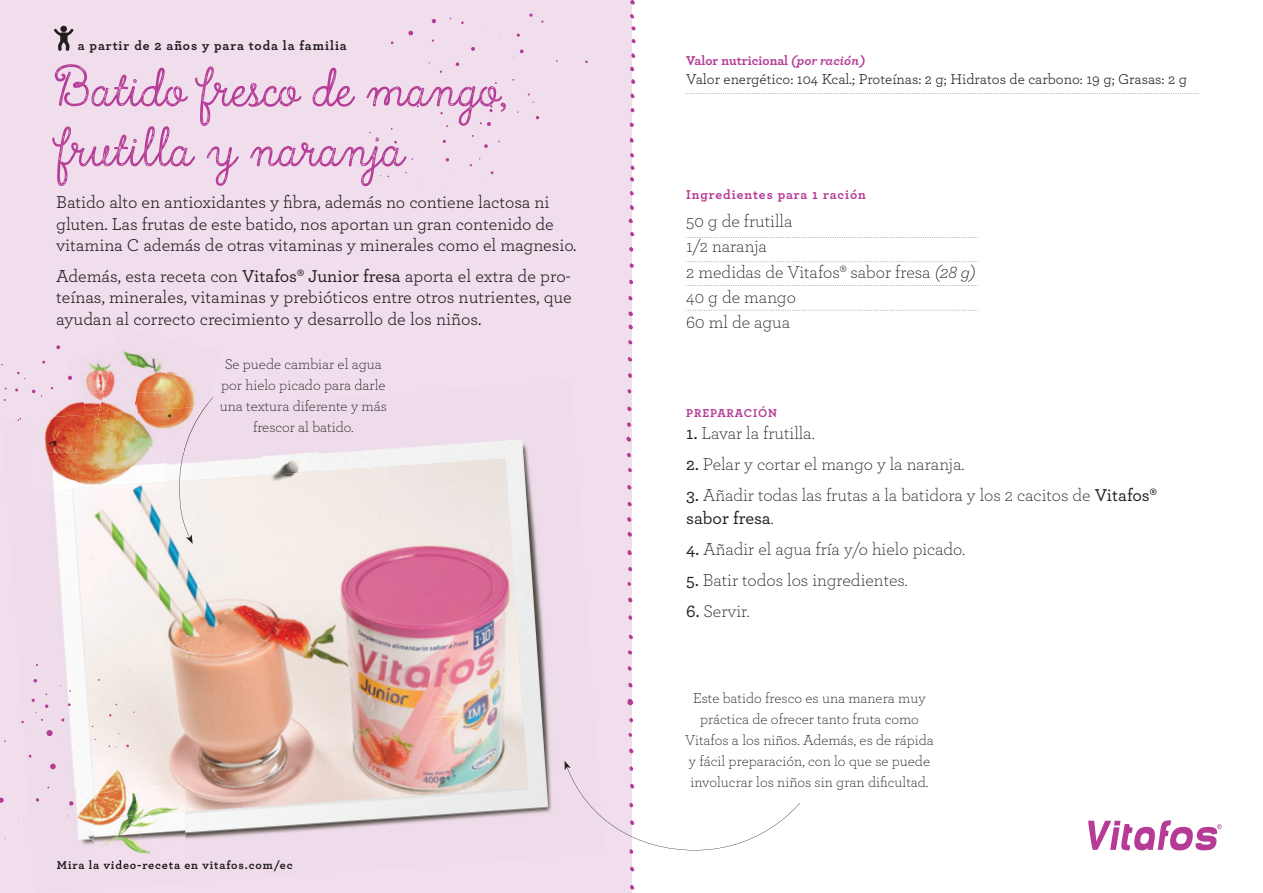
<style>
.page{position:relative;width:1263px;height:893px;background:#fff}
.page>*{position:absolute;margin:0;border:0;box-sizing:border-box;transform-origin:0 0}
.t1{font:67.5px/60px "True North Textures Script";color:#b53b96}
.t2{font:18px/21.6px "Archer";letter-spacing:-.005em;color:#231f20}
.t3{font:300 18px/25.2px "Archer";color:#231f20}
.t4{font:300 15px/21px "Archer";color:#231f20;text-align:center}
.t5{font:15px "Archer";color:#231f20}
.t6{font:700 13.5px "Archer";letter-spacing:.07em;color:#231f20}
.t7{font:700 13.5px "Archer";color:#b53b96}
.t8{font:700 13.5px "Archer";letter-spacing:.055em;color:#b53b96}
.t9{font:700 12px "Archer";letter-spacing:.07em;color:#231f20}
.t10{font:700 12px "Archer";letter-spacing:.07em;color:#b53b96}
.s1{font-weight:500}
.s2{font-style:italic}
</style>
<div class="page">
<div style="left:0;top:0;width:631px;height:893px;background:#f0deec"></div>
<img style="left:3px;top:388px;width:549px;height:457px">
<img style="left:73px;top:458px;width:455px;height:354px">
<img style="left:261px;top:435px;width:58px;height:40px">
<img style="left:263px;top:471px;width:58px;height:27px">
<svg style="left:54px;top:29px;width:20px;height:22px"></svg>
<div style="left:60px;top:26px;width:7px;height:6px;background:#231f20;border-radius:50%"></div>
<svg style="left:408px;top:31px;width:5px;height:5px"></svg>
<svg style="left:432px;top:19px;width:4px;height:4px"></svg>
<svg style="left:471px;top:47px;width:4px;height:4px"></svg>
<svg style="left:455px;top:62px;width:4px;height:4px"></svg>
<svg style="left:480px;top:122px;width:11px;height:4px"></svg>
<svg style="left:484px;top:144px;width:4px;height:4px"></svg>
<svg style="left:445px;top:158px;width:4px;height:4px"></svg>
<svg style="left:489px;top:105px;width:4px;height:7px"></svg>
<svg style="left:50px;top:763px;width:6px;height:7px"></svg>
<svg style="left:0;top:797px;width:4px;height:6px"></svg>
<svg style="left:36px;top:798px;width:3px;height:4px"></svg>
<svg style="left:28px;top:755px;width:4px;height:3px"></svg>
<svg style="left:45px;top:704px;width:4px;height:4px"></svg>
<svg style="left:33px;top:679px;width:4px;height:4px"></svg>
<svg style="left:31px;top:698px;width:4px;height:4px"></svg>
<svg style="left:61px;top:718px;width:4px;height:4px"></svg>
<svg style="left:46px;top:730px;width:8px;height:6px"></svg>
<svg style="left:109px;top:745px;width:7px;height:3px"></svg>
<svg style="left:520px;top:49px;width:4px;height:5px"></svg>
<svg style="left:516px;top:33px;width:4px;height:4px"></svg>
<svg style="left:529px;top:13px;width:4px;height:4px"></svg>
<svg style="left:56px;top:345px;width:4px;height:4px"></svg>
<svg style="left:17px;top:418px;width:4px;height:3px"></svg>
<svg style="left:15px;top:388px;width:3px;height:4px"></svg>
<svg style="left:685px;top:93px;width:514px;height:1px"></svg>
<svg style="left:1088px;top:820px;width:133px;height:30px"></svg>
<svg style="left:686px;top:237px;width:292px;height:1px"></svg>
<svg style="left:686px;top:262px;width:292px;height:1px"></svg>
<svg style="left:686px;top:285px;width:292px;height:1px"></svg>
<svg style="left:686px;top:310px;width:292px;height:1px"></svg>
<img style="left:32px;top:392px;width:62px;height:22px">
<img style="left:32px;top:414px;width:90px;height:38px">
<img style="left:122px;top:442px;width:45px;height:40px">
<img style="left:32px;top:452px;width:45px;height:39px">
<img style="left:77px;top:452px;width:45px;height:30px">
<img style="left:73px;top:482px;width:94px;height:9px">
<svg style="left:32px;top:389px;width:10px;height:8px"></svg>
<img style="left:162px;top:372px;width:50px;height:34px">
<img style="left:132px;top:353px;width:38px;height:19px">
<img style="left:132px;top:362px;width:30px;height:30px">
<img style="left:167px;top:406px;width:12px;height:51px">
<svg style="left:179px;top:397px;width:34px;height:147px"></svg>
<img style="left:183px;top:406px;width:23px;height:49px">
<img style="left:137px;top:392px;width:30px;height:17px">
<img style="left:104px;top:392px;width:33px;height:19px">
<img style="left:130px;top:409px;width:37px;height:42px">
<img style="left:94px;top:411px;width:44px;height:31px">
<img style="left:67px;top:362px;width:37px;height:30px">
<img style="left:80px;top:392px;width:24px;height:19px">
<img style="left:104px;top:350px;width:28px;height:42px">
<img style="left:101px;top:392px;width:31px;height:14px">
<img style="left:75px;top:768px;width:19px;height:21px">
<img style="left:57px;top:789px;width:37px;height:53px">
<img style="left:93px;top:748px;width:62px;height:38px">
<svg style="left:69px;top:801px;width:5px;height:5px"></svg>
<img style="left:131px;top:816px;width:9px;height:37px">
<img style="left:140px;top:815px;width:45px;height:39px">
<img style="left:157px;top:785px;width:28px;height:30px">
<img style="left:94px;top:860px;width:85px;height:5px">
<img style="left:126px;top:816px;width:8px;height:2px">
<img style="left:94px;top:818px;width:37px;height:31px">
<img style="left:94px;top:785px;width:32px;height:33px">
<img style="left:125px;top:785px;width:32px;height:31px">
<svg style="left:627px;top:699px;width:7px;height:7px"></svg>
<svg style="left:626px;top:436px;width:5px;height:6px"></svg>
<svg style="left:628px;top:598px;width:5px;height:5px"></svg>
<svg style="left:627px;top:550px;width:5px;height:5px"></svg>
<svg style="left:628px;top:311px;width:5px;height:5px"></svg>
<svg style="left:628px;top:324px;width:5px;height:5px"></svg>
<svg style="left:627px;top:532px;width:5px;height:5px"></svg>
<svg style="left:627px;top:422px;width:4px;height:5px"></svg>
<svg style="left:628px;top:219px;width:5px;height:4px"></svg>
<svg style="left:630px;top:205px;width:4px;height:5px"></svg>
<svg style="left:631px;top:79px;width:4px;height:6px"></svg>
<svg style="left:630px;top:93px;width:5px;height:5px"></svg>
<svg style="left:630px;top:0;width:5px;height:5px"></svg>
<svg style="left:630px;top:177px;width:4px;height:5px"></svg>
<svg style="left:628px;top:682px;width:5px;height:5px"></svg>
<svg style="left:627px;top:407px;width:5px;height:4px"></svg>
<svg style="left:627px;top:517px;width:4px;height:5px"></svg>
<svg style="left:630px;top:67px;width:4px;height:4px"></svg>
<svg style="left:629px;top:247px;width:4px;height:5px"></svg>
<svg style="left:627px;top:485px;width:5px;height:5px"></svg>
<svg style="left:631px;top:53px;width:4px;height:5px"></svg>
<svg style="left:627px;top:502px;width:5px;height:4px"></svg>
<svg style="left:628px;top:373px;width:4px;height:5px"></svg>
<svg style="left:628px;top:357px;width:4px;height:5px"></svg>
<svg style="left:629px;top:635px;width:4px;height:4px"></svg>
<svg style="left:628px;top:650px;width:4px;height:4px"></svg>
<svg style="left:630px;top:165px;width:4px;height:5px"></svg>
<svg style="left:628px;top:296px;width:4px;height:5px"></svg>
<svg style="left:629px;top:280px;width:4px;height:4px"></svg>
<svg style="left:630px;top:263px;width:4px;height:5px"></svg>
<svg style="left:629px;top:138px;width:5px;height:5px"></svg>
<svg style="left:630px;top:123px;width:4px;height:4px"></svg>
<svg style="left:628px;top:615px;width:4px;height:5px"></svg>
<svg style="left:630px;top:108px;width:4px;height:4px"></svg>
<svg style="left:627px;top:453px;width:4px;height:4px"></svg>
<svg style="left:628px;top:666px;width:4px;height:5px"></svg>
<svg style="left:631px;top:39px;width:4px;height:4px"></svg>
<svg style="left:631px;top:26px;width:5px;height:5px"></svg>
<svg style="left:630px;top:232px;width:4px;height:4px"></svg>
<svg style="left:627px;top:389px;width:5px;height:5px"></svg>
<svg style="left:628px;top:567px;width:4px;height:4px"></svg>
<svg style="left:630px;top:153px;width:4px;height:5px"></svg>
<svg style="left:628px;top:340px;width:4px;height:4px"></svg>
<svg style="left:630px;top:14px;width:4px;height:4px"></svg>
<svg style="left:630px;top:191px;width:4px;height:5px"></svg>
<svg style="left:628px;top:468px;width:4px;height:4px"></svg>
<svg style="left:627px;top:582px;width:4px;height:4px"></svg>
<svg style="left:629px;top:749px;width:5px;height:5px"></svg>
<svg style="left:629px;top:718px;width:4px;height:4px"></svg>
<svg style="left:628px;top:733px;width:4px;height:4px"></svg>
<svg style="left:564px;top:761px;width:236px;height:93px"></svg>
<svg style="left:630px;top:866px;width:4px;height:5px"></svg>
<svg style="left:630px;top:885px;width:4px;height:5px"></svg>
<p class="t6" style="left:78px;top:34px;width:270px">a partir de 2 años y para toda la familia</p>
<h1 class="t1" style="left:56px;top:63px;width:453px">Batido fresco de mango, frutilla y naranja</h1>
<p class="t2" style="left:56px;top:191px;width:522px">Batido alto en antioxidantes y fibra, además no contiene lactosa ni gluten. Las frutas de este batido, nos aportan un gran contenido de vitamina C además de otras vitaminas y minerales como el magnesio.</p>
<p class="t2" style="left:56px;top:264px;width:517px;text-align:justify">Además, esta receta con <span class="s1">Vitafos® Junior fresa</span> aporta el extra de pro&shy;teínas, minerales, vitaminas y prebióticos entre otros nutrientes, que ayudan al correcto crecimiento y desarrollo de los niños.</p>
<p class="t4" style="left:220px;top:353px;width:169px">Se puede cambiar el agua por hielo picado para darle una textura diferente y más frescor al batido.</p>
<p class="t9" style="left:57px;top:855px;width:237px">Mira la video-receta en vitafos.com/ec</p>
<p class="t7" style="left:686px;top:50px;width:180px">Valor nutricional <span class="s2">(por ración)</span></p>
<p class="t5" style="left:686px;top:69px;width:502px">Valor energético: 104 Kcal.; Proteínas: 2 g; Hidratos de carbono: 19 g; Grasas: 2 g</p>
<p class="t8" style="left:686px;top:183px;width:181px">Ingredientes para 1 ración</p>
<p class="t3" style="left:686px;top:208px;width:291px">50 g de frutilla<br>1/2 naranja<br>2 medidas de Vitafos® sabor fresa <span class="s2">(28 g)<br></span>40 g de mango<br>60 ml de agua</p>
<p class="t10" style="left:686px;top:403px;width:92px">PREPARACIÓN</p>
<p class="t3" style="left:686px;top:420px;width:130px"><span class="s1">1.</span> Lavar la frutilla.</p>
<p class="t3" style="left:686px;top:451px;width:280px"><span class="s1">2.</span> Pelar y cortar el mango y la naranja.</p>
<p class="t3" style="left:686px;top:483px;width:472px;line-height:22.5px"><span class="s1">3.</span> Añadir todas las frutas a la batidora y los 2 cacitos de <span class="s1">Vitafos® sabor fresa</span>.</p>
<p class="t3" style="left:686px;top:535px;width:280px"><span class="s1">4.</span> Añadir el agua fría y/o hielo picado.</p>
<p class="t3" style="left:686px;top:566px;width:223px"><span class="s1">5.</span> Batir todos los ingredientes.</p>
<p class="t3" style="left:686px;top:597px;width:65px"><span class="s1">6.</span> Servir.</p>
<p class="t4" style="left:685px;top:686px;width:250px">Este batido fresco es una manera muy práctica de ofrecer tanto fruta como Vitafos a los niños. Además, es de rápida y fácil preparación, con lo que se puede involucrar los niños sin gran dificultad.</p>
</div>
